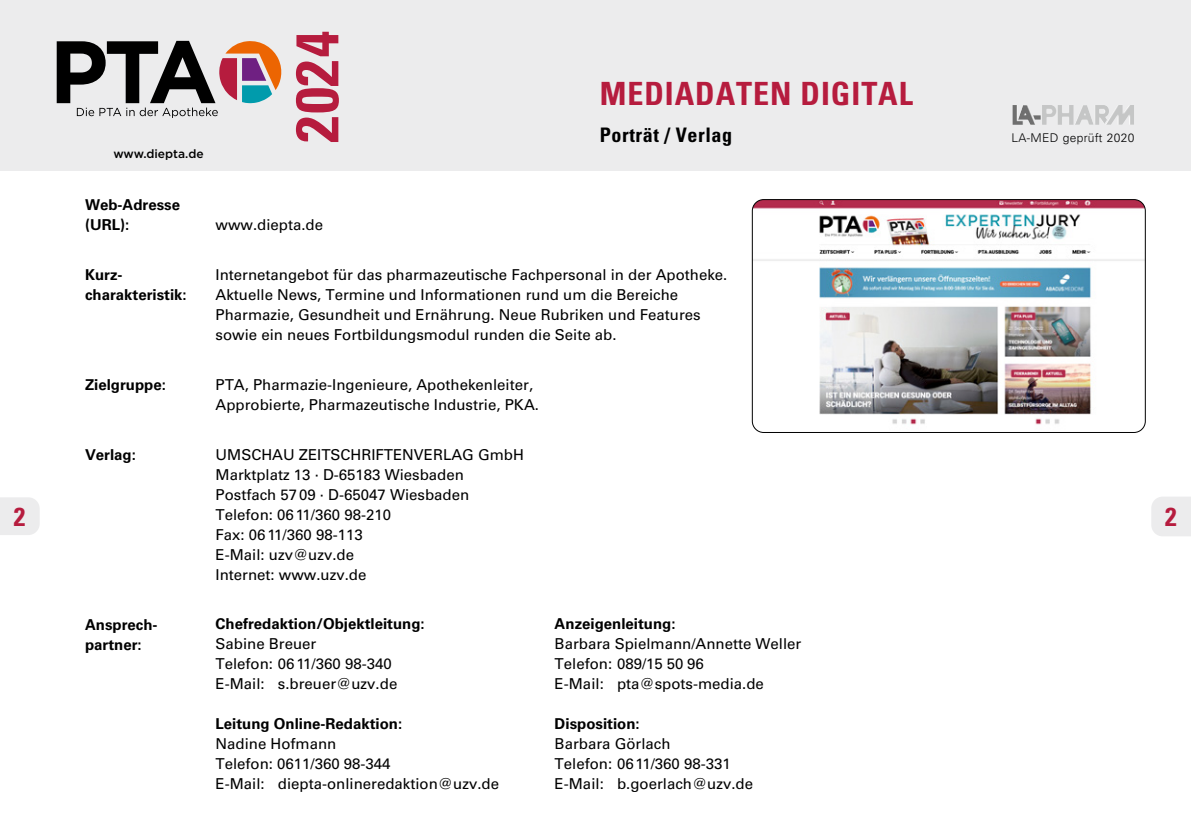
<style>
.page{position:relative;width:1191px;height:840px;background:#fff}
.page>*{position:absolute;margin:0;border:0;box-sizing:border-box;transform-origin:0 0}
.t1{font:700 condensed 60px "Univers LT Std";color:#b61c3e}
.t2{font:700 condensed 32px "Univers LT Std";letter-spacing:.03em;color:#b61c3e}
.t3{font:700 condensed 26px "Univers LT Std";color:#b61c3e}
.t4{font:700 condensed 20px "Univers LT Std";letter-spacing:.03em;color:#000}
.t5{font:15px/20px "Univers LT Std";color:#000}
.t6{font:700 15px/20px "Univers LT Std";color:#000}
.t7{font:300 12px "Univers LT Std";letter-spacing:.03em;color:#000}
.t8{font:500 12px "Gotham";color:#000}
</style>
<div class="page">
<svg style="left:0;top:497px;width:40px;height:37px"></svg>
<div style="left:1151px;top:497px;width:40px;height:39px;background:#ececed"></div>
<div style="left:0;top:0;width:1191px;height:170px;background:#ececed"></div>
<svg style="left:57px;top:41px;width:224px;height:77px"></svg>
<img style="left:1105px;top:105px;width:24px;height:20px">
<img style="left:752px;top:199px;width:393px;height:233px">
<div style="left:752px;top:199px;width:393px;height:233px;border:1px solid #000;border-radius:11px"></div>
<p class="t8" style="left:113px;top:146px;width:92px">www.diepta.de</p>
<p class="t6" style="left:85px;top:194px;width:97px">Web-Adresse (URL):</p>
<h1 class="t1" style="left:280px;top:143px;width:113px;rotate:-90deg">2024</h1>
<p class="t5" style="left:215px;top:214px;width:109px">www.diepta.de</p>
<h2 class="t2" style="left:600px;top:73px;width:315px">MEDIADATEN DIGITAL</h2>
<h3 class="t4" style="left:600px;top:122px;width:134px">Porträt / Verlag</h3>
<p class="t7" style="left:1011px;top:130px;width:124px">LA-MED geprüft 2020</p>
<p class="t6" style="left:85px;top:264px;width:39px">Kurz-</p>
<p class="t5" style="left:215px;top:264px;width:513px">Internetangebot für das pharmazeutische Fachpersonal in der Apotheke.</p>
<p class="t6" style="left:85px;top:284px;width:103px">charakteristik:</p>
<p class="t5" style="left:215px;top:284px;width:487px">Aktuelle News, Termine und Informationen rund um die Bereiche<br>Pharmazie, Gesundheit und Ernährung. Neue Rubriken und Features sowie ein neues Fortbildungsmodul runden die Seite ab.</p>
<p class="t6" style="left:85px;top:374px;width:82px">Zielgruppe:</p>
<p class="t5" style="left:215px;top:374px;width:325px">PTA, Pharmazie-Ingenieure, Apothekenleiter,<br>Approbierte, Pharmazeutische Industrie, PKA.</p>
<p class="t6" style="left:85px;top:444px;width:52px">Verlag:</p>
<p class="t5" style="left:215px;top:444px;width:310px">UMSCHAU ZEITSCHRIFTENVERLAG GmbH<br>Marktplatz 13 · D-65183 Wiesbaden<br>Postfach 5709 · D-65047 Wiesbaden<br>Telefon: 0611/360 98-210<br>Fax: 0611/360 98-113<br>E-Mail: uzv@uzv.de<br>Internet: www.uzv.de</p>
<p class="t6" style="left:85px;top:614px;width:74px">Ansprech&shy;partner:</p>
<h3 class="t3" style="left:14px;top:500px;width:13px">2</h3>
<h3 class="t3" style="left:1165px;top:500px;width:13px">2</h3>
<p class="t6" style="left:215px;top:613px;width:211px">Chefredaktion/Objektleitung:</p>
<p class="t5" style="left:215px;top:633px;width:183px">Sabine Breuer<br>Telefon: 0611/360 98-340<br>E-Mail: s.breuer@uzv.de</p>
<p class="t6" style="left:215px;top:713px;width:188px">Leitung Online-Redaktion:</p>
<p class="t5" style="left:215px;top:733px;width:285px">Nadine Hofmann<br>Telefon: 0611/360 98-344<br>E-Mail: diepta-onlineredaktion@uzv.de</p>
<p class="t6" style="left:554px;top:613px;width:122px">Anzeigenleitung:</p>
<p class="t5" style="left:554px;top:633px;width:248px">Barbara Spielmann/Annette Weller<br>Telefon: 089/15 50 96<br>E-Mail: pta@spots-media.de</p>
<p class="t6" style="left:554px;top:713px;width:87px">Disposition:</p>
<p class="t5" style="left:554px;top:733px;width:200px">Barbara Görlach<br>Telefon: 0611/360 98-331<br>E-Mail: b.goerlach@uzv.de</p>
</div>
